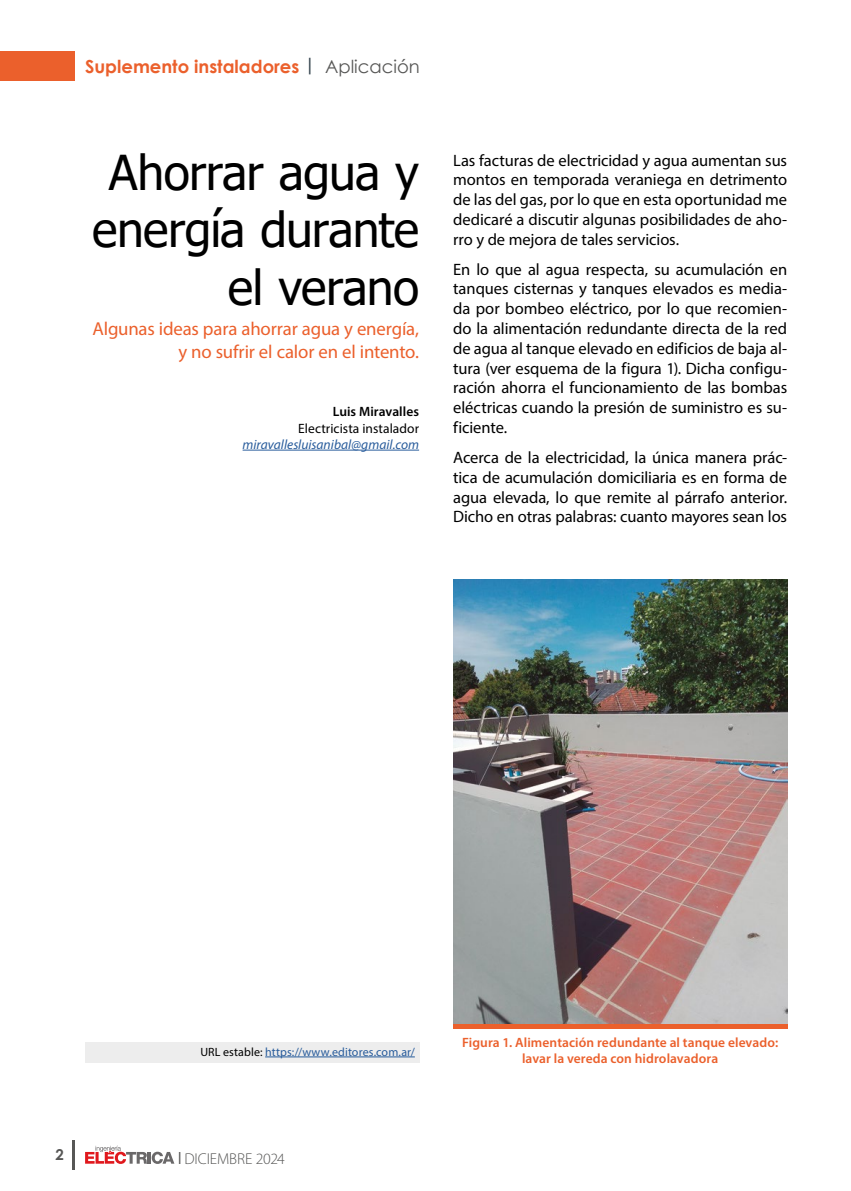
<style>
.page{position:relative;width:851px;height:1191px;background:#fff}
.page>*{position:absolute;margin:0;border:0;box-sizing:border-box;transform-origin:0 0}
.t1{font:48px/57.6px "Tahoma";letter-spacing:-.015em;color:#000;text-align:right}
.t2{font:18.75px/22.5px "Myriad Pro";letter-spacing:-.01em;color:#eb602c;text-align:right}
.t3{font:700 18px "Century Gothic";color:#eb602c}
.t4{font:16.5px/19.8px "Myriad Pro";letter-spacing:-.005em;color:#000;text-align:justify}
.t5{font:300 15.75px "Myriad Pro";letter-spacing:-.005em;color:#575756}
.t6{font:700 15px "Century Gothic";color:#575756}
.t7{font:600 13.5px/16.2px "Myriad Pro";letter-spacing:.005em;color:#eb602c;text-align:center}
.t8{font:italic 13.5px "Myriad Pro";color:#275b9b}
.t9{font:13.5px "Myriad Pro";letter-spacing:.005em;color:#000}
.t10{font:600 13.5px "Myriad Pro";letter-spacing:.005em;color:#000}
.t11{font:12px "Myriad Pro";letter-spacing:.01em;color:#275b9b}
.s1{color:#36454f}
.s2{font-weight:400;color:#575756}
.s3{color:#000}
</style>
<div class="page">
<hr style="left:72px;top:1140px;width:2px;height:29px;background:#575756">
<svg style="left:85px;top:1145px;width:89px;height:19px"></svg>
<div style="left:0;top:51px;width:74px;height:30px;background:#eb602c"></div>
<div style="left:85px;top:1042px;width:334px;height:21px;background:#ededed"></div>
<hr style="left:265px;top:1056px;width:150px;height:1px;background:#275b9b">
<hr style="left:242px;top:450px;width:177px;height:1px;background:#275b9b">
<img style="left:453px;top:579px;width:334px;height:445px">
<hr style="left:453px;top:1024px;width:334px;height:4px;background:#eb602c">
<p class="t3" style="left:85px;top:52px;width:336px">Suplemento instaladores <span class="s1">|</span> <span class="s2">Aplicación</span></p>
<h1 class="t1" style="left:92px;top:146px;width:328px">Ahorrar agua y energía durante el verano</h1>
<p class="t2" style="left:92px;top:317px;width:328px">Algunas ideas para ahorrar agua y energía, y no sufrir el calor en el intento.</p>
<p class="t10" style="left:332px;top:403px;width:88px">Luis Miravalles</p>
<p class="t9" style="left:298px;top:420px;width:122px">Electricista instalador</p>
<p class="t8" style="left:242px;top:436px;width:178px">miravallesluisanibal@gmail.com</p>
<p class="t4" style="left:453px;top:150px;width:335px">Las facturas de electricidad y agua aumentan sus montos en temporada veraniega en detrimento de las del gas, por lo que en esta oportunidad me dedicaré a discutir algunas posibilidades de aho&shy;rro y de mejora de tales servicios.</p>
<p class="t4" style="left:453px;top:259px;width:335px">En lo que al agua respecta, su acumulación en tanques cisternas y tanques elevados es media&shy;da por bombeo eléctrico, por lo que recomien&shy;do la alimentación redundante directa de la red de agua al tanque elevado en edificios de baja al&shy;tura (ver esquema de la figura 1). Dicha configu&shy;ración ahorra el funcionamiento de las bombas eléctricas cuando la presión de suministro es su&shy;ficiente.</p>
<p class="t4" style="left:453px;top:447px;width:335px">Acerca de la electricidad, la única manera prác&shy;tica de acumulación domiciliaria es en forma de agua elevada, lo que remite al párrafo anterior.<br>Dicho en otras palabras: cuanto mayores sean los</p>
<p class="t11" style="left:200px;top:1044px;width:216px"><span class="s3">URL estable:</span> https://www.editores.com.ar/</p>
<p class="t6" style="left:55px;top:1143px;width:10px">2</p>
<p class="t5" style="left:178px;top:1149px;width:108px"><sup>|</sup> DICIEMBRE 2024</p>
<p class="t7" style="left:462px;top:1034px;width:317px">Figura 1. Alimentación redundante al tanque elevado: lavar la vereda con hidrolavadora</p>
</div>
